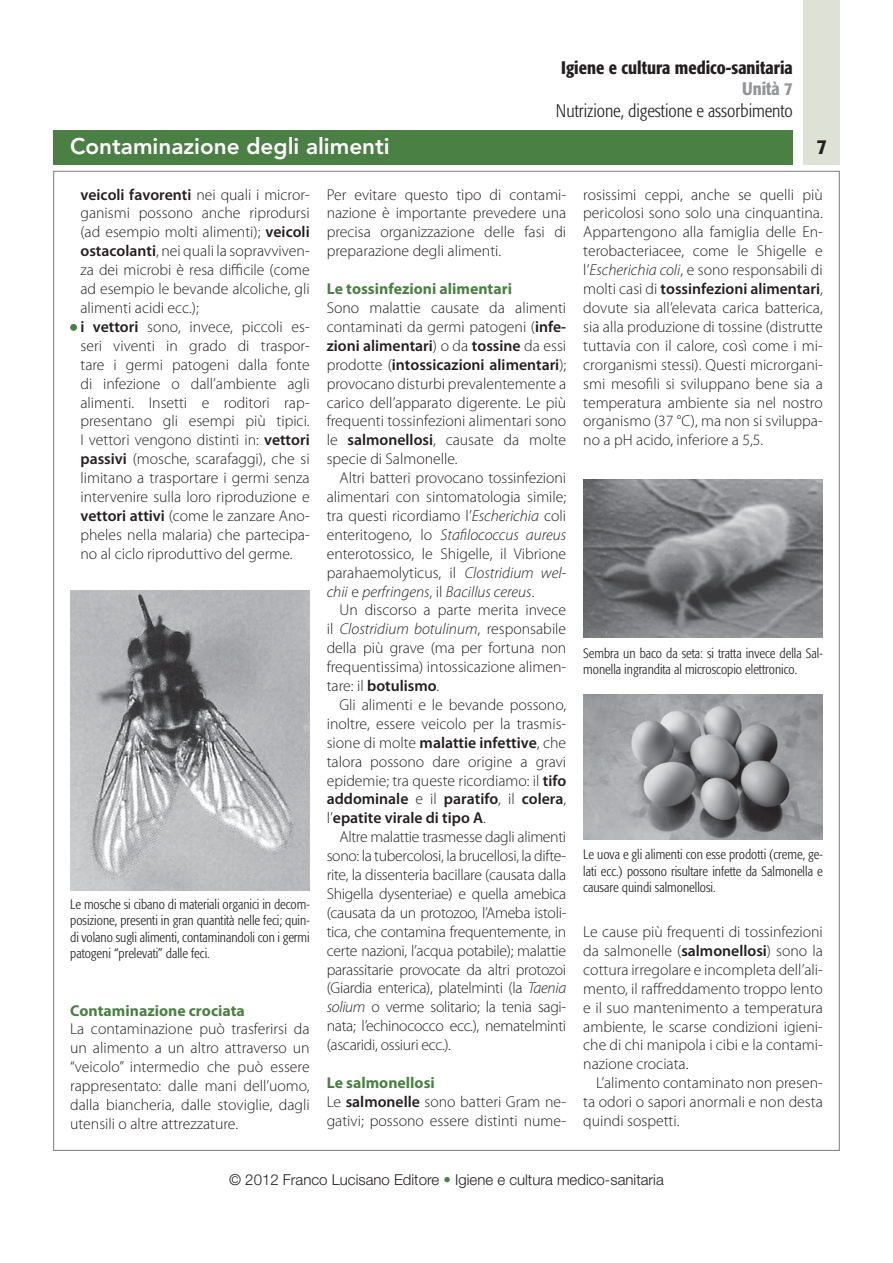
<style>
.page{position:relative;width:893px;height:1263px;background:#fff}
.page>*{position:absolute;margin:0;border:0;box-sizing:border-box;transform-origin:0 0}
.t1{font:800 22.5px "Avenir LT Std";color:#fff}
.t2{font:500 condensed 21px "Formata";color:#231f20}
.t3{font:300 condensed 18px "Formata";color:#231f20}
.t4{font:500 condensed 18px "Formata";color:#231f20}
.t5{font:500 condensed 18px "Formata";color:#939598}
.t6{font:300 15.75px/18.9px "Myriad Pro";color:#231f20;text-align:justify}
.t7{font:700 15.75px "Myriad Pro";color:#4b8044}
.t8{font:300 15px "Helvetica Neue LT Std";color:#231f20}
.t9{font:300 condensed 13.5px/16.2px "Formata";color:#231f20;text-align:justify}
.s1{font-weight:600}
.s2{font-style:italic}
.s3{font-weight:700;color:#4b8044}
.s4{color:#4b8044}
</style>
<div class="page">
<div style="left:53px;top:130px;width:740px;height:34px;background:#4b8044"></div>
<div style="left:804px;top:0;width:36px;height:164px;background:#dee2d6"></div>
<div style="left:70px;top:324px;width:7px;height:7px;background:#4b8044;border-radius:50%"></div>
<img style="left:70px;top:590px;width:240px;height:300px">
<img style="left:583px;top:480px;width:240px;height:157px">
<img style="left:583px;top:694px;width:240px;height:145px">
<p class="t4" style="left:561px;top:60px;width:233px">Igiene e cultura medico-sanitaria</p>
<p class="t5" style="left:742px;top:82px;width:52px">Unità 7</p>
<p class="t3" style="left:556px;top:103px;width:238px">Nutrizione, digestione e assorbimento</p>
<h1 class="t1" style="left:70px;top:137px;width:321px">Contaminazione degli alimenti</h1>
<h2 class="t2" style="left:817px;top:137px;width:12px">7</h2>
<p class="t6" style="left:80px;top:186px;width:231px;text-align:left"><span class="s1">veicoli favorenti</span> nei quali i micror&shy;ganismi possono anche riprodursi (ad esempio molti alimenti); <span class="s1">veicoli ostacolanti</span>, nei quali la sopravviven&shy;za dei microbi è resa difficile (come ad esempio le bevande alcoliche, gli alimenti acidi ecc.);<br><span class="s1">i vettori</span> sono, invece, piccoli es&shy;seri viventi in grado di traspor&shy;tare i germi patogeni dalla fonte di infezione o dall’ambiente agli alimenti. Insetti e roditori rap&shy;presentano gli esempi più tipici.<br>I vettori vengono distinti in: <span class="s1">vettori passivi</span> (mosche, scarafaggi), che si limitano a trasportare i germi senza intervenire sulla loro riproduzione e <span class="s1">vettori attivi</span> (come le zanzare Ano&shy;pheles nella malaria) che partecipa&shy;no al ciclo riproduttivo del germe.</p>
<p class="t6" style="left:327px;top:186px;width:241px">Per evitare questo tipo di contami&shy;nazione è importante prevedere una precisa organizzazione delle fasi di preparazione degli alimenti.</p>
<p class="t6" style="left:583px;top:186px;width:241px">rosissimi ceppi, anche se quelli più pericolosi sono solo una cinquantina.<br>Appartengono alla famiglia delle En&shy;terobacteriacee, come le Shigelle e l’<span class="s2">Escherichia coli</span>, e sono responsabili di molti casi di <span class="s1">tossinfezioni alimentari</span>, dovute sia all’elevata carica batterica, sia alla produzione di tossine (distrutte tuttavia con il calore, così come i mi&shy;crorganismi stessi). Questi microrgani&shy;smi mesofili si sviluppano bene sia a temperatura ambiente sia nel nostro organismo (37 °C), ma non si sviluppa&shy;no a pH acido, inferiore a 5,5.</p>
<p class="t7" style="left:327px;top:283px;width:187px">Le tossinfezioni alimentari</p>
<p class="t6" style="left:327px;top:300px;width:241px">Sono malattie causate da alimenti contaminati da germi patogeni (<span class="s1">infe&shy;zioni alimentari</span>) o da <span class="s1">tossine</span> da essi prodotte (<span class="s1">intossicazioni alimentari</span>); provocano disturbi prevalentemente a carico dell’apparato digerente. Le più frequenti tossinfezioni alimentari sono le <span class="s1">salmonellosi</span>, causate da molte specie di Salmonelle.</p>
<p class="t6" style="left:327px;top:470px;width:241px;text-indent:13px">Altri batteri provocano tossinfezioni alimentari con sintomatologia simile; tra questi ricordiamo l’<span class="s2">Escherichia</span> coli enteritogeno, lo <span class="s2">Stafilococcus aureus </span>enterotossico, le Shigelle, il Vibrione parahaemolyticus, il <span class="s2">Clostridium wel&shy;chii</span> e <span class="s2">perfringens</span>, il <span class="s2">Bacillus cereus</span>.</p>
<p class="t6" style="left:327px;top:602px;width:241px;text-indent:13px">Un discorso a parte merita invece il <span class="s2">Clostridium botulinum</span>, responsabile della più grave (ma per fortuna non frequentissima) intossicazione alimen&shy;tare: il <span class="s1">botulismo</span>.</p>
<p class="t6" style="left:327px;top:696px;width:241px;text-indent:13px">Gli alimenti e le bevande possono, inoltre, essere veicolo per la trasmis&shy;sione di molte <span class="s1">malattie infettive</span>, che talora possono dare origine a gravi epidemie; tra queste ricordiamo: il <span class="s1">tifo addominale</span> e il <span class="s1">paratifo</span>, il <span class="s1">colera</span>, l’<span class="s1">epatite virale di tipo A</span>.</p>
<p class="t6" style="left:327px;top:829px;width:241px;text-indent:13px">Altre malattie trasmesse dagli alimenti sono: la tubercolosi, la brucellosi, la difte&shy;rite, la dissenteria bacillare (causata dalla Shigella dysenteriae) e quella amebica (causata da un protozoo, l’Ameba istoli&shy;tica, che contamina frequentemente, in certe nazioni, l’acqua potabile); malattie parassitarie provocate da altri protozoi (Giardia enterica), platelminti (la <span class="s2">Taenia solium</span> o verme solitario; la tenia sagi&shy;nata; l’echinococco ecc.), nematelminti (ascaridi, ossiuri ecc.).</p>
<p class="t6" style="left:327px;top:1074px;width:241px;text-align:left"><span class="s3">Le salmonellosi<br></span>Le <span class="s1">salmonelle</span> sono batteri Gram ne&shy;gativi; possono essere distinti nume-</p>
<p class="t9" style="left:583px;top:646px;width:241px">Sembra un baco da seta: si tratta invece della Sal&shy;monella ingrandita al microscopio elettronico.</p>
<p class="t9" style="left:583px;top:847px;width:241px">Le uova e gli alimenti con esse prodotti (creme, ge&shy;lati ecc.) possono risultare infette da Salmonella e causare quindi salmonellosi.</p>
<p class="t6" style="left:583px;top:924px;width:241px">Le cause più frequenti di tossinfezioni da salmonelle (<span class="s1">salmonellosi</span>) sono la cottura irregolare e incompleta dell’ali&shy;mento, il raffreddamento troppo lento e il suo mantenimento a temperatura ambiente, le scarse condizioni igieni&shy;che di chi manipola i cibi e la contami&shy;nazione crociata.</p>
<p class="t6" style="left:583px;top:1075px;width:241px;text-indent:13px">L’alimento contaminato non presen&shy;ta odori o sapori anormali e non desta quindi sospetti.</p>
<p class="t9" style="left:70px;top:897px;width:241px">Le mosche si cibano di materiali organici in decom&shy;posizione, presenti in gran quantità nelle feci; quin&shy;di volano sugli alimenti, contaminandoli con i germi patogeni “prelevati” dalle feci.</p>
<p class="t7" style="left:70px;top:1004px;width:176px">Contaminazione crociata</p>
<p class="t6" style="left:70px;top:1021px;width:241px">La contaminazione può trasferirsi da un alimento a un altro attraverso un “veicolo” intermedio che può essere rappresentato: dalle mani dell’uomo, dalla biancheria, dalle stoviglie, dagli utensili o altre attrezzature.</p>
<p class="t8" style="left:229px;top:1174px;width:436px">© 2012 Franco Lucisano Editore <span class="s4">•</span> Igiene e cultura medico-sanitaria</p>
</div>
